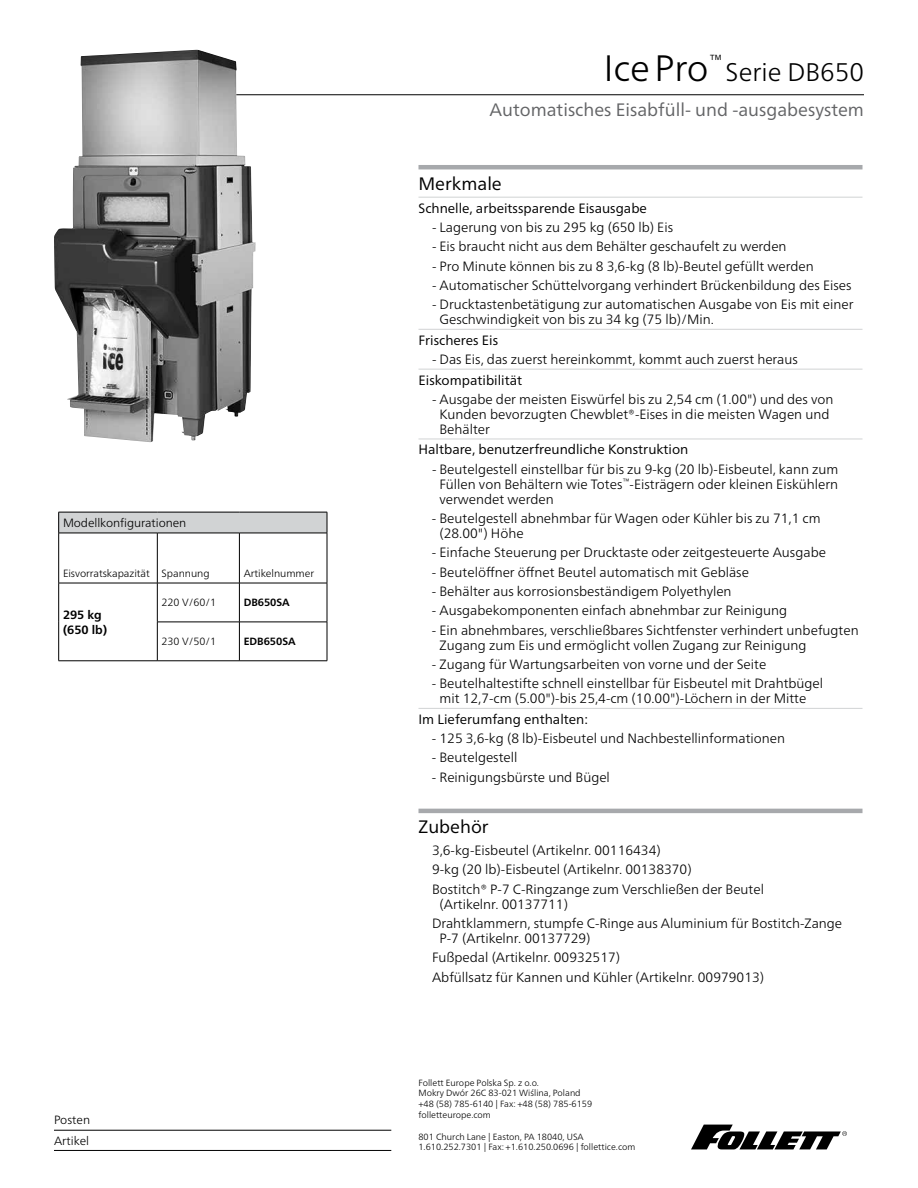
<style>
.page{position:relative;width:918px;height:1188px;background:#fff}
.page>*{position:absolute;margin:0;border:0;box-sizing:border-box;transform-origin:0 0}
.t1{font:300 36.75px "Frutiger Neue LT Pro";color:#000}
.t2{font:300 25.5px "Frutiger Neue LT Pro";color:#000}
.t3{font:18px "Frutiger Neue LT Pro";color:#636466}
.t4{font:18px "Frutiger Neue LT Pro";color:#000}
.t5{font:300 15px "Frutiger Neue LT Pro";color:#000}
.t6{font:300 13.5px/15px "Frutiger Neue LT Pro";color:#000}
.t7{font:13.5px "Frutiger Neue LT Pro";color:#000}
.t8{font:300 12px/20.4px "Frutiger Neue LT Pro";letter-spacing:-.005em;color:#000}
.t9{font:700 12px/14.4px "Frutiger Neue LT Pro";letter-spacing:-.005em;color:#000}
.t10{font:300 10.5px "Frutiger Neue LT Pro";letter-spacing:-.005em;color:#000}
.t11{font:700 10.5px "Frutiger Neue LT Pro";letter-spacing:-.005em;color:#000}
.t12{font:300 9px/10.8px "Frutiger Neue LT Pro";color:#000}
</style>
<div class="page">
<hr style="left:86px;top:94px;width:778px;height:1px;background:#000">
<hr style="left:418px;top:165px;width:444px;height:4px;background:#a7a9ac">
<hr style="left:418px;top:197px;width:444px;height:1px;background:#d1d3d4">
<hr style="left:418px;top:329px;width:444px;height:1px;background:#d1d3d4">
<hr style="left:418px;top:369px;width:444px;height:1px;background:#d1d3d4">
<hr style="left:418px;top:439px;width:444px;height:1px;background:#d1d3d4">
<hr style="left:418px;top:708px;width:444px;height:1px;background:#d1d3d4">
<hr style="left:418px;top:809px;width:444px;height:4px;background:#a7a9ac">
<svg style="left:691px;top:1125px;width:156px;height:25px"></svg>
<img style="left:54px;top:50px;width:197px;height:392px">
<div style="left:59px;top:512px;width:268px;height:21px;background:#d1d3d4"></div>
<hr style="left:58px;top:512px;width:99px;height:1px;background:#000">
<svg style="left:58px;top:512px;width:1px;height:21px"></svg>
<hr style="left:157px;top:512px;width:82px;height:1px;background:#000">
<hr style="left:239px;top:512px;width:88px;height:1px;background:#000">
<svg style="left:327px;top:512px;width:1px;height:21px"></svg>
<hr style="left:58px;top:533px;width:99px;height:1px;background:#000">
<hr style="left:58px;top:533px;width:1px;height:50px;background:#000">
<hr style="left:157px;top:533px;width:82px;height:1px;background:#000">
<hr style="left:157px;top:533px;width:1px;height:50px;background:#000">
<hr style="left:239px;top:533px;width:88px;height:1px;background:#000">
<hr style="left:239px;top:533px;width:1px;height:50px;background:#000">
<hr style="left:327px;top:533px;width:1px;height:50px;background:#000">
<hr style="left:58px;top:583px;width:99px;height:1px;background:#000">
<hr style="left:58px;top:583px;width:1px;height:39px;background:#000">
<hr style="left:157px;top:583px;width:82px;height:1px;background:#000">
<hr style="left:157px;top:583px;width:1px;height:39px;background:#000">
<hr style="left:239px;top:583px;width:88px;height:1px;background:#000">
<hr style="left:239px;top:583px;width:1px;height:39px;background:#000">
<hr style="left:327px;top:583px;width:1px;height:39px;background:#000">
<hr style="left:58px;top:622px;width:1px;height:39px;background:#000">
<hr style="left:157px;top:622px;width:82px;height:1px;background:#000">
<hr style="left:157px;top:622px;width:1px;height:39px;background:#000">
<hr style="left:239px;top:622px;width:88px;height:1px;background:#000">
<hr style="left:239px;top:622px;width:1px;height:39px;background:#000">
<hr style="left:327px;top:622px;width:1px;height:39px;background:#000">
<hr style="left:58px;top:661px;width:99px;height:1px;background:#000">
<hr style="left:157px;top:661px;width:82px;height:1px;background:#000">
<hr style="left:239px;top:661px;width:88px;height:1px;background:#000">
<hr style="left:54px;top:1130px;width:337px;height:1px;background:#000">
<hr style="left:54px;top:1150px;width:337px;height:1px;background:#000">
<p class="t8" style="left:63px;top:513px;width:125px">Modellkonfigurationen</p>
<p class="t10" style="left:63px;top:567px;width:148px">Eisvorratskapazität Spannung</p>
<p class="t10" style="left:244px;top:567px;width:72px">Artikelnummer</p>
<p class="t9" style="left:63px;top:608px;width:46px">295 kg (650 lb)</p>
<p class="t10" style="left:162px;top:596px;width:56px">220 V/60/1</p>
<p class="t11" style="left:244px;top:597px;width:48px">DB650SA</p>
<p class="t10" style="left:162px;top:635px;width:56px">230 V/50/1</p>
<p class="t11" style="left:244px;top:635px;width:53px">EDB650SA</p>
<p class="t8" style="left:54px;top:1110px;width:38px">Posten<br>Artikel</p>
<h1 class="t1" style="left:604px;top:46px;width:106px">IcePro</h1>
<p class="t5" style="left:709px;top:50px;width:15px">™</p>
<h2 class="t2" style="left:726px;top:57px;width:140px">Serie DB650</h2>
<h3 class="t3" style="left:489px;top:99px;width:376px">Automatisches Eisabfüll- und -ausgabesystem</h3>
<h3 class="t4" style="left:418px;top:173px;width:85px">Merkmale</h3>
<p class="t7" style="left:418px;top:200px;width:230px">Schnelle, arbeitssparende Eisausgabe</p>
<p class="t6" style="left:432px;top:220px;width:243px">- Lagerung von bis zu 295 kg (650 lb) Eis</p>
<p class="t6" style="left:432px;top:239px;width:356px">- Eis braucht nicht aus dem Behälter geschaufelt zu werden</p>
<p class="t6" style="left:432px;top:258px;width:383px">- Pro Minute können bis zu 8 3,6-kg (8 lb)-Beutel gefüllt werden</p>
<p class="t6" style="left:432px;top:278px;width:421px">- Automatischer Schüttelvorgang verhindert Brückenbildung des Eises</p>
<p class="t6" style="left:440px;top:297px;width:416px;text-indent:-8px">- Drucktastenbetätigung zur automatischen Ausgabe von Eis mit einer<br>Geschwindigkeit von bis zu 34 kg (75 lb)/Min.</p>
<p class="t7" style="left:418px;top:332px;width:81px">Frischeres Eis</p>
<p class="t6" style="left:432px;top:352px;width:367px">- Das Eis, das zuerst hereinkommt, kommt auch zuerst heraus</p>
<p class="t7" style="left:418px;top:372px;width:105px">Eiskompatibilität</p>
<p class="t6" style="left:440px;top:392px;width:396px;text-indent:-8px">- Ausgabe der meisten Eiswürfel bis zu 2,54 cm (1.00") und des von<br>Kunden bevorzugten Chewblet®-Eises in die meisten Wagen und<br>Behälter</p>
<p class="t7" style="left:418px;top:442px;width:271px">Haltbare, benutzerfreundliche Konstruktion</p>
<p class="t6" style="left:440px;top:461px;width:400px;text-align:justify;text-indent:-8px">- Beutelgestell einstellbar für bis zu 9-kg (20 lb)-Eisbeutel, kann zum Füllen von Behältern wie Totes<sup>™</sup>-Eisträgern oder kleinen Eiskühlern verwendet werden</p>
<p class="t6" style="left:440px;top:511px;width:383px;text-indent:-8px">- Beutelgestell abnehmbar für Wagen oder Kühler bis zu 71,1 cm (28.00") Höhe</p>
<p class="t6" style="left:432px;top:545px;width:396px">- Einfache Steuerung per Drucktaste oder zeitgesteuerte Ausgabe</p>
<p class="t6" style="left:432px;top:564px;width:319px">- Beutelöffner öffnet Beutel automatisch mit Gebläse</p>
<p class="t6" style="left:432px;top:584px;width:301px">- Behälter aus korrosionsbeständigem Polyethylen</p>
<p class="t6" style="left:432px;top:603px;width:357px">- Ausgabekomponenten einfach abnehmbar zur Reinigung</p>
<p class="t6" style="left:440px;top:622px;width:421px;text-indent:-8px">- Ein abnehmbares, verschließbares Sichtfenster verhindert unbefugten<br>Zugang zum Eis und ermöglicht vollen Zugang zur Reinigung</p>
<p class="t6" style="left:432px;top:657px;width:336px">- Zugang für Wartungsarbeiten von vorne und der Seite</p>
<p class="t6" style="left:440px;top:676px;width:385px;text-indent:-8px">- Beutelhaltestifte schnell einstellbar für Eisbeutel mit Drahtbügel mit 12,7-cm (5.00")-bis 25,4-cm (10.00")-Löchern in der Mitte</p>
<p class="t7" style="left:418px;top:711px;width:171px">Im Lieferumfang enthalten:</p>
<p class="t6" style="left:432px;top:731px;width:355px">- 125 3,6-kg (8 lb)-Eisbeutel und Nachbestellinformationen</p>
<p class="t6" style="left:432px;top:750px;width:87px">- Beutelgestell</p>
<p class="t6" style="left:432px;top:769px;width:179px">- Reinigungsbürste und Bügel</p>
<h3 class="t4" style="left:418px;top:816px;width:72px">Zubehör</h3>
<p class="t6" style="left:432px;top:841px;width:334px;line-height:19.4px">3,6-kg-Eisbeutel (Artikelnr. 00116434)<br>9-kg (20 lb)-Eisbeutel (Artikelnr. 00138370)<br>Bostitch® P-7 C-Ringzange zum Verschließen der Beutel</p>
<p class="t6" style="left:432px;top:894px;width:412px;line-height:19.4px;text-indent:8px">(Artikelnr. 00137711)<br>Drahtklammern, stumpfe C-Ringe aus Aluminium für Bostitch-Zange</p>
<p class="t6" style="left:432px;top:929px;width:334px;line-height:19.4px;text-indent:8px">P-7 (Artikelnr. 00137729)<br>Fußpedal (Artikelnr. 00932517)<br>Abfüllsatz für Kannen und Kühler (Artikelnr. 00979013)</p>
<p class="t12" style="left:418px;top:1077px;width:175px">Follett Europe Polska Sp. z o.o.<br>Mokry Dwór 26C 83-021 Wiślina, Poland +48 (58) 785-6140 | Fax: +48 (58) 785-6159 folletteurope.com</p>
<p class="t12" style="left:418px;top:1131px;width:218px">801 Church Lane | Easton, PA 18040, USA<br>1.610.252.7301 | Fax: +1.610.250.0696 | follettice.com</p>
</div>
